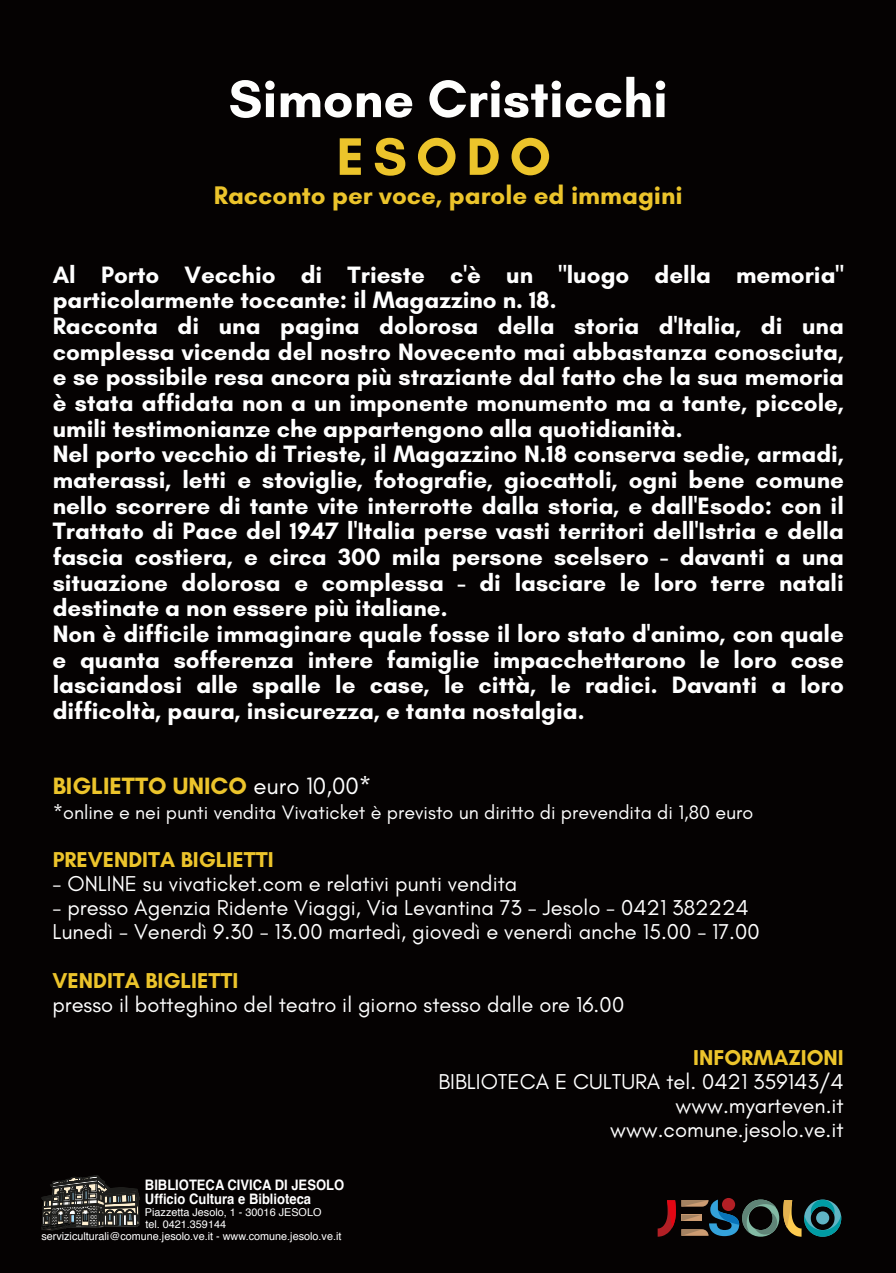
<style>
.page{position:relative;width:896px;height:1273px;background:#fff}
.page>*{position:absolute;margin:0;border:0;box-sizing:border-box;transform-origin:0 0}
.t1{font:700 53.77px "Glacial Indifference";color:#fefefd}
.t2{font:700 53.77px "Glacial Indifference";letter-spacing:.17em;color:#ecc42b}
.t3{font:700 25.88px "Glacial Indifference";color:#ecc42b}
.t4{font:700 24.07px/25.7px "Glacial Indifference";color:#fff}
.t5{font:700 24.07px "Glacial Indifference";color:#ecc42b}
.t6{font:21.82px/24.1px "Glacial Indifference";color:#fff}
.t7{font:700 21.82px "Glacial Indifference";color:#ecc42b}
.t8{font:19.8px "Glacial Indifference";color:#fff}
.t9{font:700 14.4px/14.4px "Helvetica";color:#fff;scale:.9 1}
.t10{font:10.8px "Helvetica";color:#fff}
.s1{font-weight:400;color:#fff}
</style>
<div class="page">
<div style="left:0;top:0;width:896px;height:1272px;background:#050202"></div>
<svg style="left:658px;top:1199px;width:183px;height:37px"></svg>
<svg style="left:41px;top:1175px;width:99px;height:56px"></svg>
<h1 class="t1" style="left:229px;top:65px;width:441px">Simone Cristicchi</h1>
<h1 class="t2" style="left:336px;top:123px;width:216px">ESODO</h1>
<p class="t3" style="left:214px;top:179px;width:471px">Racconto per voce, parole ed immagini</p>
<p class="t4" style="left:53px;top:261px;width:793px">Al Porto Vecchio di Trieste c'è un "luogo della memoria" particolarmente toccante: il Magazzino n. 18.<br>Racconta di una pagina dolorosa della storia d'Italia, di una complessa vicenda del nostro Novecento mai abbastanza conosciuta, e se possibile resa ancora più straziante dal fatto che la sua memoria è stata affidata non a un imponente monumento ma a tante, piccole, umili testimonianze che appartengono alla quotidianità.<br>Nel porto vecchio di Trieste, il Magazzino N.18 conserva sedie, armadi, materassi, letti e stoviglie, fotografie, giocattoli, ogni bene comune nello scorrere di tante vite interrotte dalla storia, e dall'Esodo: con il Trattato di Pace del 1947 l'Italia perse vasti territori dell'Istria e della fascia costiera, e circa 300 mila persone scelsero - davanti a una situazione dolorosa e complessa - di lasciare le loro terre natali destinate a non essere più italiane.<br>Non è difficile immaginare quale fosse il loro stato d'animo, con quale e quanta sofferenza intere famiglie impacchettarono le loro cose lasciandosi alle spalle le case, le città, le radici. Davanti a loro difficoltà, paura, insicurezza, e tanta nostalgia.</p>
<p class="t5" style="left:53px;top:770px;width:320px">BIGLIETTO UNICO <span class="s1">euro 10,00*</span></p>
<p class="t8" style="left:53px;top:801px;width:702px">*online e nei punti vendita Vivaticket è previsto un diritto di prevendita di 1,80 euro</p>
<p class="t7" style="left:53px;top:846px;width:222px">PREVENDITA BIGLIETTI</p>
<p class="t6" style="left:53px;top:872px;width:466px">- ONLINE su vivaticket.com e relativi punti vendita</p>
<p class="t6" style="left:53px;top:896px;width:708px">- presso Agenzia Ridente Viaggi, Via Levantina 73 - Jesolo - 0421 382224<br>Lunedì - Venerdì 9.30 - 13.00 martedì, giovedì e venerdì anche 15.00 - 17.00</p>
<p class="t7" style="left:53px;top:966px;width:187px">VENDITA BIGLIETTI</p>
<p class="t6" style="left:52px;top:992px;width:573px">presso il botteghino del teatro il giorno stesso dalle ore 16.00</p>
<p class="t7" style="left:693px;top:1043px;width:152px">INFORMAZIONI</p>
<p class="t6" style="left:438px;top:1069px;width:407px;text-align:right">BIBLIOTECA E CULTURA tel. 0421 359143/4 www.myarteven.it www.comune.jesolo.ve.it</p>
<p class="t9" style="left:145px;top:1177px;width:223px">BIBLIOTECA CIVICA DI JESOLO<br>Ufficio Cultura e Biblioteca</p>
<p class="t10" style="left:145px;top:1204px;width:178px">Piazzetta Jesolo, 1 - 30016 JESOLO</p>
<p class="t10" style="left:145px;top:1216px;width:82px">tel. 0421.359144</p>
<p class="t10" style="left:41px;top:1228px;width:302px">serviziculturali@comune.jesolo.ve.it - www.comune.jesolo.ve.it</p>
</div>
